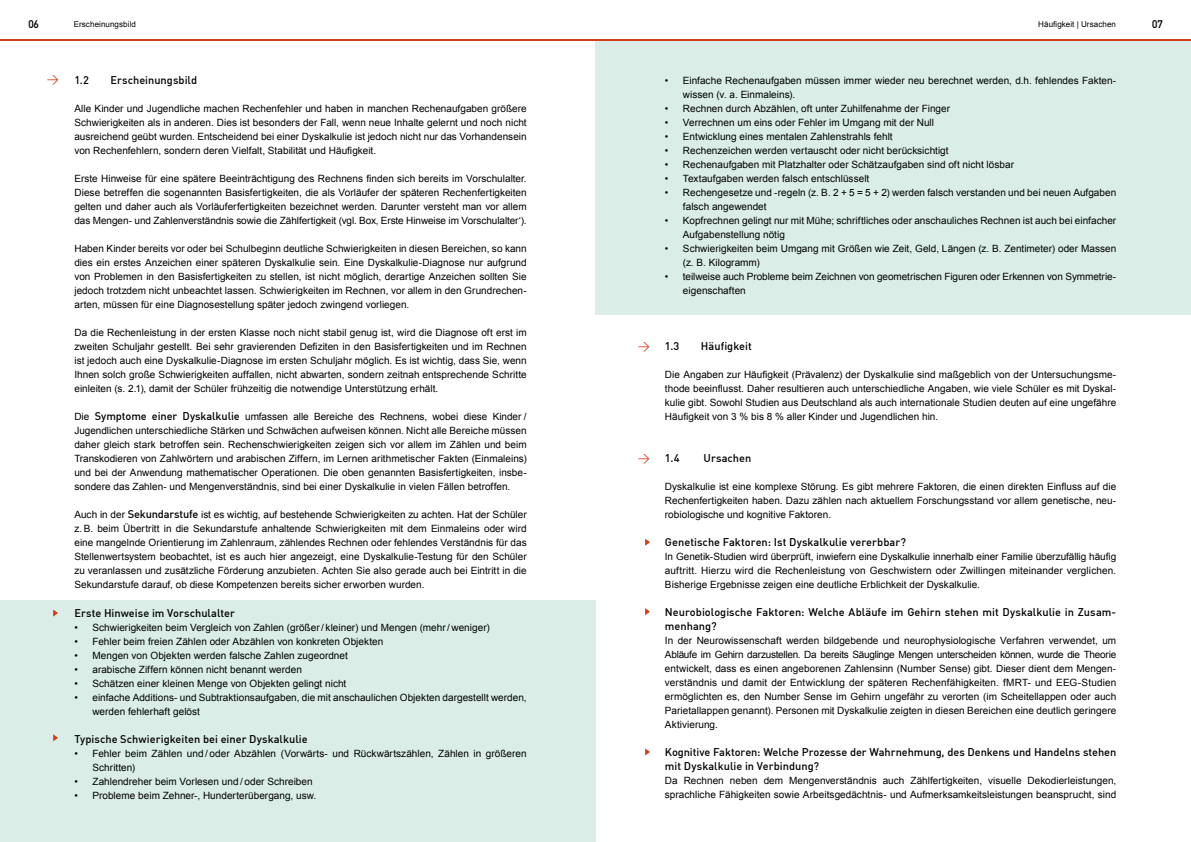
<style>
.page{position:relative;width:1191px;height:842px;background:#fff}
.page>*{position:absolute;margin:0;border:0;box-sizing:border-box;transform-origin:0 0}
.t1{font:12px "DIN";color:#d43d19}
.t2{font:500 11px/14px "DIN";color:#000}
.t3{font:11px "DIN Mittelschrift";color:#000}
.t4{font:10px/14px "Arial";letter-spacing:.005em;color:#000;text-align:justify}
.t5{font:8px "Arial";letter-spacing:.01em;color:#000}
.s1{font-family:"DIN";font-weight:500;font-size:11px}
</style>
<div class="page">
<hr style="left:0;top:39px;width:1191px;height:1px;background:#d43d19">
<div style="left:595px;top:41px;width:596px;height:274px;background:#daede6"></div>
<div style="left:0;top:600px;width:595px;height:242px;background:#daede6"></div>
<svg style="left:645px;top:539px;width:5px;height:7px"></svg>
<svg style="left:645px;top:608px;width:5px;height:7px"></svg>
<svg style="left:645px;top:748px;width:5px;height:7px"></svg>
<svg style="left:53px;top:609px;width:5px;height:8px"></svg>
<svg style="left:53px;top:734px;width:5px;height:7px"></svg>
<p class="t3" style="left:28px;top:18px;width:12px">06</p>
<p class="t5" style="left:74px;top:19px;width:64px">Erscheinungsbild</p>
<p class="t5" style="left:1038px;top:19px;width:79px">Häufigkeit | Ursachen</p>
<p class="t3" style="left:1152px;top:18px;width:12px">07</p>
<p class="t1" style="left:47px;top:71px;width:14px">&gt;</p>
<p class="t2" style="left:74px;top:73px;width:16px">1.2</p>
<p class="t2" style="left:110px;top:73px;width:88px">Erscheinungsbild</p>
<p class="t4" style="left:74px;top:102px;width:454px">Alle Kinder und Jugendliche machen Rechenfehler und haben in manchen Rechenaufgaben größere Schwierigkeiten als in anderen. Dies ist besonders der Fall, wenn neue Inhalte gelernt und noch nicht ausreichend geübt wurden. Entscheidend bei einer Dyskalkulie ist jedoch nicht nur das Vorhandensein von Rechenfehlern, sondern deren Vielfalt, Stabilität und Häufigkeit.</p>
<p class="t4" style="left:74px;top:172px;width:454px">Erste Hinweise für eine spätere Beeinträchtigung des Rechnens finden sich bereits im Vorschulalter.<br>Diese betreffen die sogenannten Basisfertigkeiten, die als Vorläufer der späteren Rechenfertigkeiten gelten und daher auch als Vorläuferfertigkeiten bezeichnet werden. Darunter versteht man vor allem das Mengen- und Zahlenverständnis sowie die Zählfertigkeit (vgl. Box‚ Erste Hinweise im Vorschulalter‘).</p>
<p class="t4" style="left:74px;top:242px;width:454px">Haben Kinder bereits vor oder bei Schulbeginn deutliche Schwierigkeiten in diesen Bereichen, so kann dies ein erstes Anzeichen einer späteren Dyskalkulie sein. Eine Dyskalkulie-Diagnose nur aufgrund von Problemen in den Basisfertigkeiten zu stellen, ist nicht möglich, derartige Anzeichen sollten Sie jedoch trotzdem nicht unbeachtet lassen. Schwierigkeiten im Rechnen, vor allem in den Grundrechen&shy;arten, müssen für eine Diagnosestellung später jedoch zwingend vorliegen.</p>
<p class="t4" style="left:74px;top:326px;width:454px">Da die Rechenleistung in der ersten Klasse noch nicht stabil genug ist, wird die Diagnose oft erst im zweiten Schuljahr gestellt. Bei sehr gravierenden Defiziten in den Basisfertigkeiten und im Rechnen ist jedoch auch eine Dyskalkulie-Diagnose im ersten Schuljahr möglich. Es ist wichtig, dass Sie, wenn Ihnen solch große Schwierigkeiten auffallen, nicht abwarten, sondern zeitnah entsprechende Schritte einleiten (s. 2.1), damit der Schüler frühzeitig die notwendige Unterstützung erhält.</p>
<p class="t4" style="left:74px;top:410px;width:454px">Die <span class="s1">Symptome einer Dyskalkulie</span> umfassen alle Bereiche des Rechnens, wobei diese Kinder / Jugendlichen unterschiedliche Stärken und Schwächen aufweisen können. Nicht alle Bereiche müssen daher gleich stark betroffen sein. Rechenschwierigkeiten zeigen sich vor allem im Zählen und beim Transkodieren von Zahlwörtern und arabischen Ziffern, im Lernen arithmetischer Fakten (Einmaleins) und bei der Anwendung mathematischer Operationen. Die oben genannten Basisfertigkeiten, insbe&shy;sondere das Zahlen- und Mengenverständnis, sind bei einer Dyskalkulie in vielen Fällen betroffen.</p>
<p class="t4" style="left:74px;top:508px;width:454px">Auch in der <span class="s1">Sekundarstufe</span> ist es wichtig, auf bestehende Schwierigkeiten zu achten. Hat der Schüler z. B. beim Übertritt in die Sekundarstufe anhaltende Schwierigkeiten mit dem Einmaleins oder wird eine mangelnde Orientierung im Zahlenraum, zählendes Rechnen oder fehlendes Verständnis für das Stellenwertsystem beobachtet, ist es auch hier angezeigt, eine Dyskalkulie-Testung für den Schüler zu veranlassen und zusätzliche Förderung anzubieten. Achten Sie also gerade auch bei Eintritt in die Sekundarstufe darauf, ob diese Kompetenzen bereits sicher erworben wurden.</p>
<p class="t2" style="left:74px;top:605px;width:162px">Erste Hinweise im Vorschulalter</p>
<p class="t4" style="left:74px;top:620px;width:417px">• Schwierigkeiten beim Vergleich von Zahlen (größer/ kleiner) und Mengen (mehr/ weniger)</p>
<p class="t4" style="left:74px;top:634px;width:310px">• Fehler beim freien Zählen oder Abzählen von konkreten Objekten</p>
<p class="t4" style="left:74px;top:648px;width:275px">• Mengen von Objekten werden falsche Zahlen zugeordnet</p>
<p class="t4" style="left:74px;top:662px;width:229px">• arabische Ziffern können nicht benannt werden</p>
<p class="t4" style="left:74px;top:676px;width:273px">• Schätzen einer kleinen Menge von Objekten gelingt nicht</p>
<p class="t4" style="left:92px;top:690px;width:436px;text-indent:-18px">• einfache Additions- und Subtraktionsaufgaben, die mit anschaulichen Objekten dargestellt werden, werden fehlerhaft gelöst</p>
<p class="t2" style="left:74px;top:731px;width:235px">Typische Schwierigkeiten bei einer Dyskalkulie</p>
<p class="t4" style="left:92px;top:746px;width:436px;text-indent:-18px">• Fehler beim Zählen und / oder Abzählen (Vorwärts- und Rückwärtszählen, Zählen in größeren<br>Schritten)</p>
<p class="t4" style="left:74px;top:774px;width:240px">• Zahlendreher beim Vorlesen und / oder Schreiben</p>
<p class="t4" style="left:74px;top:788px;width:243px">• Probleme beim Zehner-, Hunderterübergang, usw.</p>
<p class="t4" style="left:683px;top:73px;width:435px;text-indent:-18px">• Einfache Rechenaufgaben müssen immer wieder neu berechnet werden, d.h. fehlendes Fakten&shy;wissen (v. a. Einmaleins).</p>
<p class="t4" style="left:665px;top:101px;width:287px">• Rechnen durch Abzählen, oft unter Zuhilfenahme der Finger</p>
<p class="t4" style="left:665px;top:115px;width:271px">• Verrechnen um eins oder Fehler im Umgang mit der Null</p>
<p class="t4" style="left:665px;top:129px;width:229px">• Entwicklung eines mentalen Zahlenstrahls fehlt</p>
<p class="t4" style="left:665px;top:143px;width:285px">• Rechenzeichen werden vertauscht oder nicht berücksichtigt</p>
<p class="t4" style="left:665px;top:157px;width:350px">• Rechenaufgaben mit Platzhalter oder Schätzaufgaben sind oft nicht lösbar</p>
<p class="t4" style="left:665px;top:171px;width:206px">• Textaufgaben werden falsch entschlüsselt</p>
<p class="t4" style="left:683px;top:185px;width:435px;text-indent:-18px">• Rechengesetze und -regeln (z. B. 2 + 5 = 5 + 2) werden falsch verstanden und bei neuen Aufgaben falsch angewendet</p>
<p class="t4" style="left:683px;top:213px;width:435px;text-indent:-18px">• Kopfrechnen gelingt nur mit Mühe; schriftliches oder anschauliches Rechnen ist auch bei einfacher<br>Aufgabenstellung nötig</p>
<p class="t4" style="left:683px;top:241px;width:435px;text-indent:-18px">• Schwierigkeiten beim Umgang mit Größen wie Zeit, Geld, Längen (z. B. Zentimeter) oder Massen (z. B. Kilogramm)</p>
<p class="t4" style="left:683px;top:269px;width:435px;text-indent:-18px">• teilweise auch Probleme beim Zeichnen von geometrischen Figuren oder Erkennen von Symmetrie&shy;eigenschaften</p>
<p class="t1" style="left:638px;top:338px;width:14px">&gt;</p>
<p class="t1" style="left:638px;top:450px;width:14px">&gt;</p>
<p class="t2" style="left:665px;top:338px;width:16px">1.3</p>
<p class="t2" style="left:701px;top:338px;width:52px">Häufigkeit</p>
<p class="t4" style="left:665px;top:367px;width:453px">Die Angaben zur Häufigkeit (Prävalenz) der Dyskalkulie sind maßgeblich von der Untersuchungsme&shy;thode beeinflusst. Daher resultieren auch unterschiedliche Angaben, wie viele Schüler es mit Dyskal&shy;kulie gibt. Sowohl Studien aus Deutschland als auch internationale Studien deuten auf eine ungefähre Häufigkeit von 3 % bis 8 % aller Kinder und Jugendlichen hin.</p>
<p class="t2" style="left:665px;top:450px;width:16px">1.4</p>
<p class="t2" style="left:703px;top:450px;width:49px">Ursachen</p>
<p class="t4" style="left:665px;top:479px;width:453px">Dyskalkulie ist eine komplexe Störung. Es gibt mehrere Faktoren, die einen direkten Einfluss auf die Rechenfertigkeiten haben. Dazu zählen nach aktuellem Forschungsstand vor allem genetische, neu&shy;robiologische und kognitive Faktoren.</p>
<p class="t2" style="left:665px;top:534px;width:242px">Genetische Faktoren: Ist Dyskalkulie vererbbar?</p>
<p class="t4" style="left:665px;top:549px;width:453px">In Genetik-Studien wird überprüft, inwiefern eine Dyskalkulie innerhalb einer Familie überzufällig häufig auftritt. Hierzu wird die Rechenleistung von Geschwistern oder Zwillingen miteinander verglichen.<br>Bisherige Ergebnisse zeigen eine deutliche Erblichkeit der Dyskalkulie.</p>
<p class="t2" style="left:665px;top:604px;width:453px">Neurobiologische Faktoren: Welche Abläufe im Gehirn stehen mit Dyskalkulie in Zusam&shy;menhang?</p>
<p class="t4" style="left:665px;top:633px;width:453px">In der Neurowissenschaft werden bildgebende und neurophysiologische Verfahren verwendet, um Abläufe im Gehirn darzustellen. Da bereits Säuglinge Mengen unterscheiden können, wurde die Theorie entwickelt, dass es einen angeborenen Zahlensinn (Number Sense) gibt. Dieser dient dem Mengen&shy;verständnis und damit der Entwicklung der späteren Rechenfähigkeiten. fMRT- und EEG-Studien ermöglichten es, den Number Sense im Gehirn ungefähr zu verorten (im Scheitellappen oder auch Parietallappen genannt). Personen mit Dyskalkulie zeigten in diesen Bereichen eine deutlich geringere Aktivierung.</p>
<p class="t2" style="left:665px;top:744px;width:453px">Kognitive Faktoren: Welche Prozesse der Wahrnehmung, des Denkens und Handelns stehen mit Dyskalkulie in Verbindung?</p>
<p class="t4" style="left:665px;top:773px;width:453px">Da Rechnen neben dem Mengenverständnis auch Zählfertigkeiten, visuelle Dekodierleistungen, sprachliche Fähigkeiten sowie Arbeitsgedächtnis- und Aufmerksamkeitsleistungen beansprucht, sind</p>
</div>
